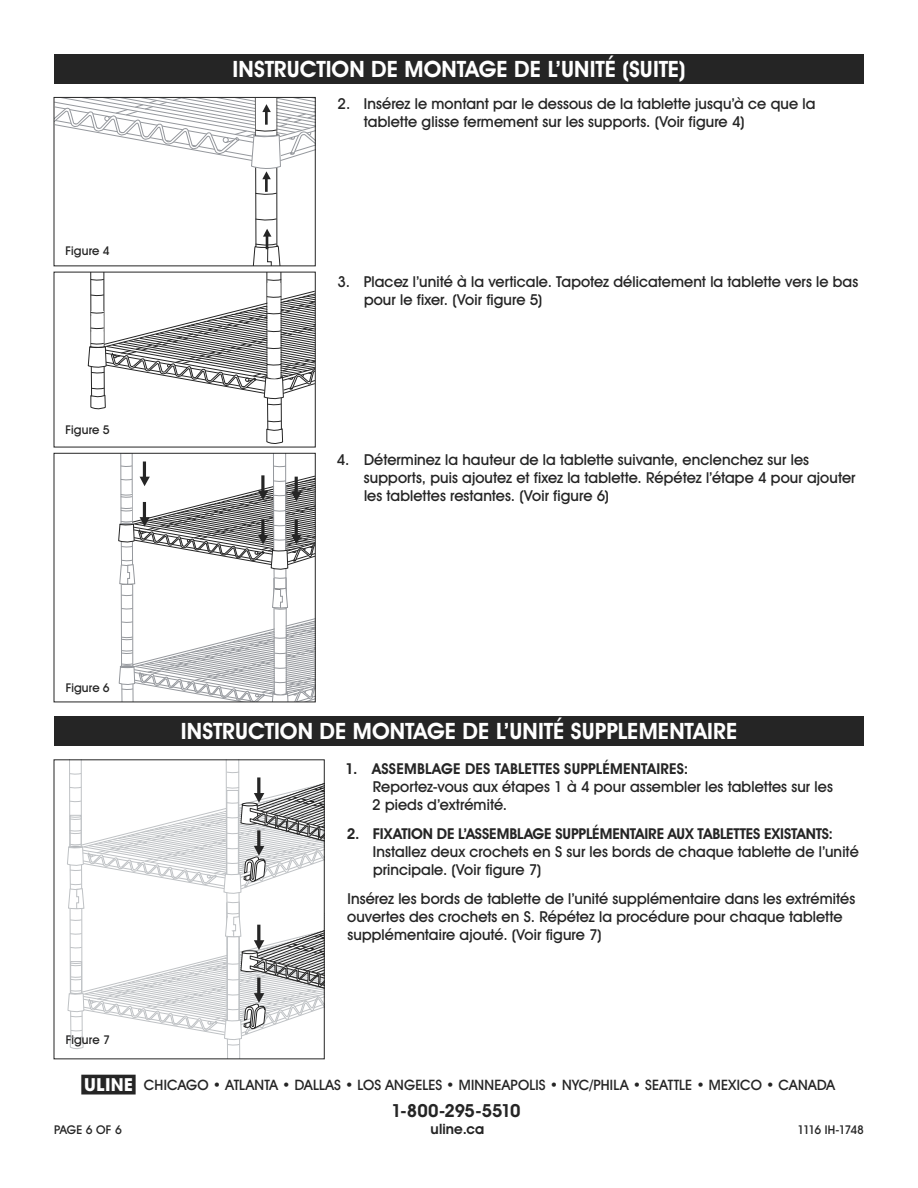
<style>
.page{position:relative;width:918px;height:1188px;background:#fff}
.page>*{position:absolute;margin:0;border:0;box-sizing:border-box;transform-origin:0 0}
.t1{font:700 22.5px "Uline Two Knine";color:#fff}
.t2{font:700 18px "Uline Two Knine";letter-spacing:-.02em;color:#252525}
.t3{font:15px/18px "Uline Two Knine";letter-spacing:.005em;color:#252525}
.t4{font:700 15px "Uline Two Knine";letter-spacing:-.005em;color:#252525}
.t5{font:700 15px "Uline Two Knine";letter-spacing:.015em;color:#252525}
.t6{font:14.25px "Uline Two Knine";letter-spacing:.01em;color:#252525}
.t7{font:700 14.25px "Uline Two Knine";letter-spacing:.01em;color:#252525}
.t8{font:12px "Uline Two Knine";color:#252525}
.t9{font:12px "Uline Two Knine";letter-spacing:-.075em;color:#252525}
.s1{font-size:18px}
</style>
<div class="page">
<div style="left:54px;top:54px;width:810px;height:30px;background:#252525"></div>
<div style="left:54px;top:716px;width:810px;height:30px;background:#252525"></div>
<svg style="left:88px;top:274px;width:226px;height:170px"></svg>
<svg style="left:118px;top:455px;width:197px;height:248px"></svg>
<div style="left:54px;top:453px;width:262px;height:249px;border:1px solid #252525"></div>
<svg style="left:67px;top:761px;width:258px;height:299px"></svg>
<div style="left:242px;top:803px;width:16px;height:3px;border:1px solid #252525;border-radius:50%"></div>
<hr style="left:242px;top:951px;width:15px;height:3px;background:#fff;border-radius:50%">
<div style="left:242px;top:950px;width:16px;height:4px;border:1px solid #252525;border-radius:50%"></div>
<div style="left:54px;top:759px;width:271px;height:300px;border:1px solid #252525"></div>
<svg style="left:56px;top:99px;width:258px;height:165px"></svg>
<div style="left:54px;top:97px;width:262px;height:169px;border:1px solid #252525"></div>
<h1 class="t1" style="left:232px;top:56px;width:455px">INSTRUCTION DE MONTAGE DE L’UNITÉ (SUITE)</h1>
<p class="t8" style="left:66px;top:243px;width:46px">Figure 4</p>
<p class="t8" style="left:66px;top:422px;width:45px">Figure 5</p>
<p class="t8" style="left:66px;top:681px;width:45px">Figure 6</p>
<p class="t8" style="left:66px;top:1032px;width:46px">Figure 7</p>
<p class="t3" style="left:364px;top:95px;width:453px;text-indent:-26px">2. Insérez le montant par le dessous de la tablette jusqu’à ce que la tablette glisse fermement sur les supports. (Voir figure 4)</p>
<p class="t3" style="left:364px;top:272px;width:496px;text-indent:-26px">3. Placez l’unité à la verticale. Tapotez délicatement la tablette vers le bas pour le fixer. (Voir figure 5)</p>
<p class="t3" style="left:364px;top:450px;width:493px;text-indent:-27px">4. Déterminez la hauteur de la tablette suivante, enclenchez sur les supports, puis ajoutez et fixez la tablette. Répétez l’étape 4 pour ajouter les tablettes restantes. (Voir figure 6)</p>
<h1 class="t1" style="left:181px;top:717px;width:558px">INSTRUCTION DE MONTAGE DE L’UNITÉ SUPPLEMENTAIRE</h1>
<p class="t5" style="left:345px;top:760px;width:345px">1. ASSEMBLAGE DES TABLETTES SUPPLÉMENTAIRES:</p>
<p class="t3" style="left:372px;top:778px;width:462px">Reportez-vous aux étapes 1 à 4 pour assembler les tablettes sur les<br>2 pieds d’extrémité.</p>
<p class="t4" style="left:347px;top:825px;width:488px">2. FIXATION DE L’ASSEMBLAGE SUPPLÉMENTAIRE AUX TABLETTES EXISTANTS:</p>
<p class="t3" style="left:373px;top:843px;width:487px">Installez deux crochets en S sur les bords de chaque tablette de l’unité principale. (Voir figure 7)</p>
<p class="t3" style="left:347px;top:890px;width:510px">Insérez les bords de tablette de l’unité supplémentaire dans les extrémités ouvertes des crochets en S. Répétez la procédure pour chaque tablette supplémentaire ajouté. (Voir figure 7)</p>
<p class="t6" style="left:81px;top:1076px;width:755px"><span class="s1">π</span> CHICAGO • ATLANTA • DALLAS • LOS ANGELES • MINNEAPOLIS • NYC/PHILA • SEATTLE • MEXICO • CANADA</p>
<p class="t2" style="left:391px;top:1099px;width:131px">1-800-295-5510</p>
<p class="t7" style="left:431px;top:1120px;width:55px">uline.ca</p>
<p class="t8" style="left:54px;top:1122px;width:69px">PAGE 6 OF 6</p>
<p class="t9" style="left:798px;top:1122px;width:68px">1116 IH-1748</p>
</div>
